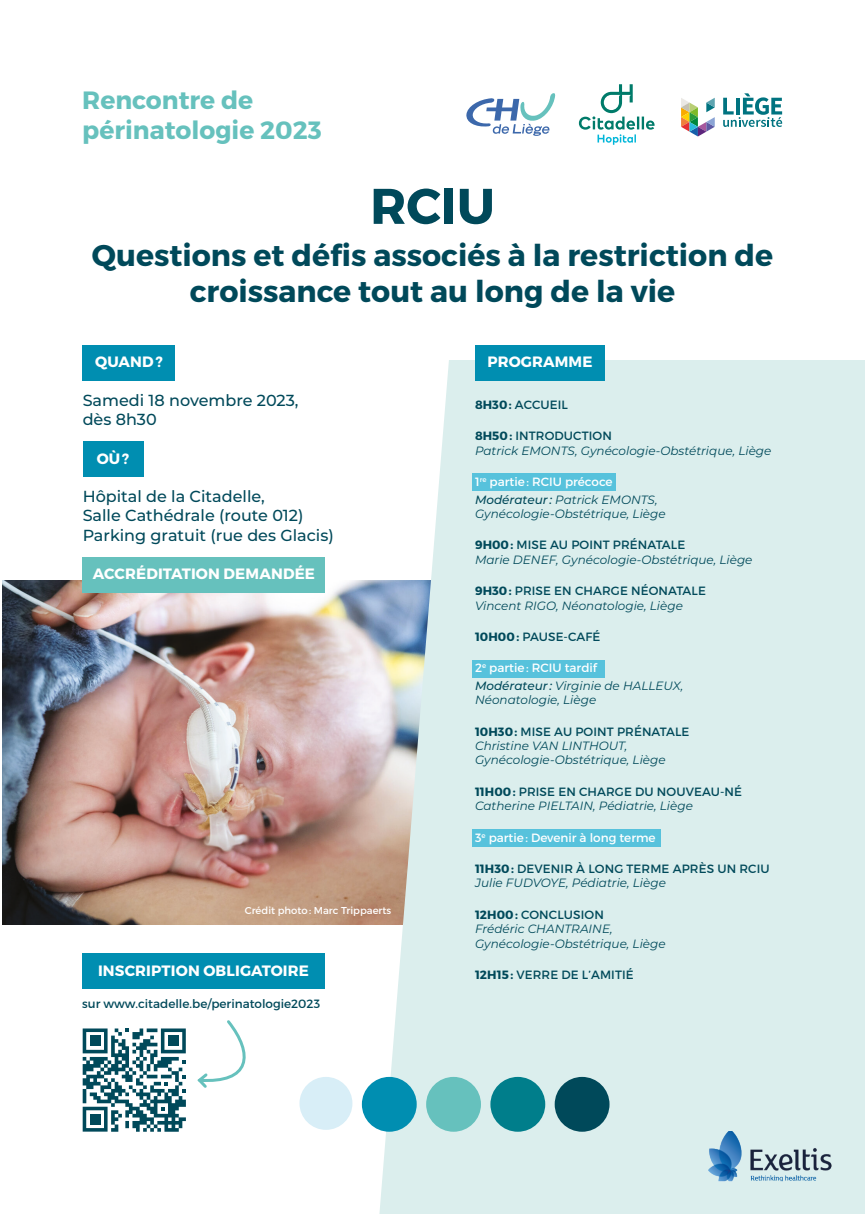
<style>
.page{position:relative;width:865px;height:1214px;background:#fff}
.page>*{position:absolute;margin:0;border:0;box-sizing:border-box;transform-origin:0 0}
.t1{font:700 50px "Montserrat";color:#00495a}
.t2{font:700 30px/36px "Montserrat";color:#00495a;text-align:center}
.t3{font:700 25px/30px "Montserrat";color:#66c1bd}
.t4{font:500 16px/19.2px "Montserrat";color:#00495a}
.t5{font:700 15px "Montserrat";letter-spacing:.01em;color:#fff}
.t6{font:italic 12px/14.4px "Montserrat";color:#00495a}
.t7{font:12px/14.4px "Montserrat";letter-spacing:.01em;color:#00495a}
.t8{font:12px "Montserrat";color:#fff}
.t9{font:10px "Montserrat";color:#fff}
.s1{font-weight:700}
.s2{font-weight:700;font-style:normal}
.s3{font-style:normal}
.s4{font-weight:500}
.s5{font-style:italic}
</style>
<div class="page">
<img style="left:3px;top:580px;width:376px;height:344px">
<svg style="left:379px;top:360px;width:486px;height:853px;background:#dbeceb"></svg>
<div style="left:490px;top:1076px;width:55px;height:55px;background:#007e8b;border-radius:50%"></div>
<div style="left:299px;top:1076px;width:53px;height:53px;background:#d8eef7;border-radius:50%"></div>
<div style="left:426px;top:1076px;width:55px;height:55px;background:#66c1bd;border-radius:50%"></div>
<div style="left:362px;top:1076px;width:55px;height:55px;background:#008eb1;border-radius:50%"></div>
<div style="left:554px;top:1076px;width:55px;height:55px;background:#00495a;border-radius:50%"></div>
<div style="left:82px;top:953px;width:243px;height:35px;background:#008eb1"></div>
<div style="left:83px;top:557px;width:242px;height:35px;background:#66c1bd"></div>
<div style="left:83px;top:345px;width:92px;height:35px;background:#008eb1"></div>
<div style="left:83px;top:441px;width:60px;height:35px;background:#008eb1"></div>
<svg style="left:83px;top:1028px;width:103px;height:103px"></svg>
<div style="left:90px;top:1035px;width:10px;height:11px;background:#00495a"></div>
<div style="left:168px;top:1035px;width:11px;height:11px;background:#00495a"></div>
<div style="left:90px;top:1113px;width:10px;height:11px;background:#00495a"></div>
<div style="left:472px;top:473px;width:143px;height:17px;background:#57c2dc"></div>
<div style="left:472px;top:660px;width:132px;height:17px;background:#57c2dc"></div>
<div style="left:472px;top:829px;width:188px;height:17px;background:#57c2dc"></div>
<svg style="left:579px;top:84px;width:75px;height:61px"></svg>
<svg style="left:466px;top:93px;width:89px;height:43px"></svg>
<svg style="left:681px;top:98px;width:33px;height:38px"></svg>
<svg style="left:723px;top:93px;width:59px;height:34px"></svg>
<svg style="left:197px;top:1020px;width:49px;height:68px"></svg>
<div style="left:475px;top:345px;width:129px;height:35px;background:#008eb1"></div>
<img style="left:708px;top:1131px;width:123px;height:49px">
<p class="t3" style="left:82px;top:85px;width:241px">Rencontre de périnatologie 2023</p>
<p class="t1" style="left:370px;top:175px;width:126px">RCIU</p>
<p class="t2" style="left:92px;top:237px;width:683px">Questions et défis associés à la restriction de croissance tout au long de la vie</p>
<p class="t5" style="left:95px;top:352px;width:69px">QUAND?</p>
<p class="t4" style="left:83px;top:390px;width:217px">Samedi 18 novembre 2023, dès 8h30</p>
<p class="t5" style="left:97px;top:449px;width:34px">OÙ?</p>
<p class="t4" style="left:83px;top:486px;width:184px">Hôpital de la Citadelle,</p>
<p class="t4" style="left:83px;top:505px;width:253px">Salle Cathédrale (route 012)<br>Parking gratuit (rue des Glacis)</p>
<p class="t5" style="left:93px;top:564px;width:224px">ACCRÉDITATION DEMANDÉE</p>
<p class="t9" style="left:245px;top:904px;width:148px">Crédit photo: Marc Trippaerts</p>
<p class="t5" style="left:98px;top:961px;width:212px">INSCRIPTION OBLIGATOIRE</p>
<p class="t7" style="left:82px;top:995px;width:239px">sur www.citadelle.be/perinatologie2023</p>
<p class="t5" style="left:487px;top:352px;width:107px">PROGRAMME</p>
<p class="t7" style="left:475px;top:397px;width:94px"><span class="s1">8H30:</span> ACCUEIL</p>
<p class="t6" style="left:475px;top:428px;width:298px"><span class="s2">8H50:</span> <span class="s3">INTRODUCTION<br></span>Patrick EMONTS, Gynécologie-Obstétrique, Liège</p>
<p class="t8" style="left:475px;top:474px;width:139px">1<sup>re</sup> partie: RCIU précoce</p>
<p class="t6" style="left:475px;top:491px;width:192px"><span class="s4">Modérateur :</span> Patrick EMONTS,<br>Gynécologie-Obstétrique, Liège</p>
<p class="t6" style="left:475px;top:537px;width:279px"><span class="s2">9H00:</span> <span class="s3">MISE AU POINT PRÉNATALE<br></span>Marie DENEF, Gynécologie-Obstétrique, Liège</p>
<p class="t6" style="left:475px;top:583px;width:232px"><span class="s2">9H30:</span> <span class="s3">PRISE EN CHARGE NÉONATALE<br></span>Vincent RIGO, Néonatologie, Liège</p>
<p class="t7" style="left:475px;top:629px;width:127px"><span class="s1">10H00:</span> PAUSE-CAFÉ</p>
<p class="t8" style="left:475px;top:660px;width:123px">2<sup>e</sup> partie: RCIU tardif</p>
<p class="t6" style="left:475px;top:677px;width:210px"><span class="s4">Modérateur :</span> Virginie de HALLEUX,<br>Néonatologie, Liège</p>
<p class="t6" style="left:475px;top:723px;width:216px"><span class="s2">10H30:</span> <span class="s3">MISE AU POINT PRÉNATALE<br></span>Christine VAN LINTHOUT,<br>Gynécologie-Obstétrique, Liège</p>
<p class="t6" style="left:475px;top:783px;width:268px"><span class="s2">11H00:</span> <span class="s3">PRISE EN CHARGE DU NOUVEAU-NÉ<br></span>Catherine PIELTAIN, Pédiatrie, Liège</p>
<p class="t8" style="left:475px;top:830px;width:182px">3<sup>e</sup> partie: Devenir à long terme</p>
<p class="t7" style="left:475px;top:861px;width:296px"><span class="s1">11H30:</span> DEVENIR À LONG TERME APRÈS UN RCIU<br><span class="s5">Julie FUDVOYE, Pédiatrie, Liège</span></p>
<p class="t6" style="left:475px;top:906px;width:192px"><span class="s2">12H00:</span> <span class="s3">CONCLUSION<br></span>Frédéric CHANTRAINE,<br>Gynécologie-Obstétrique, Liège</p>
<p class="t7" style="left:475px;top:967px;width:160px"><span class="s1">12H15:</span> VERRE DE L’AMITIÉ</p>
</div>
